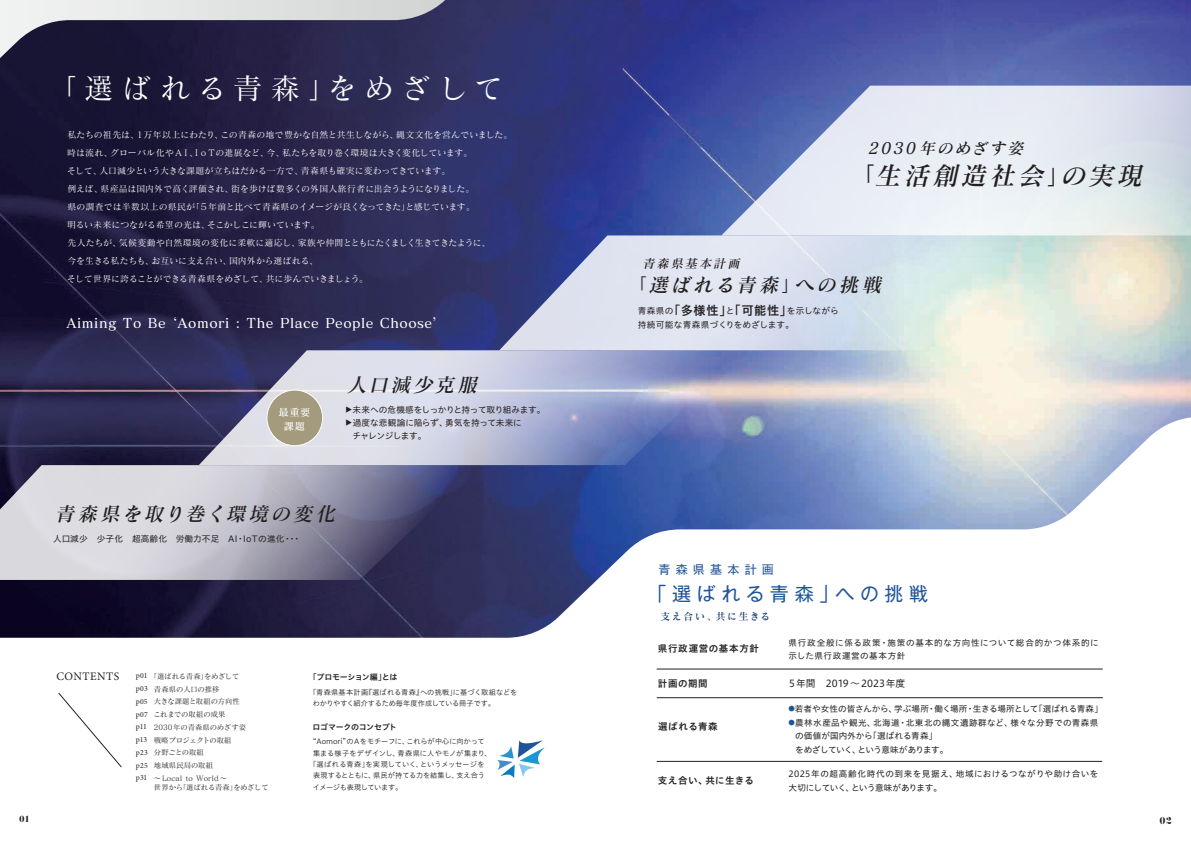
<style>
.page{position:relative;width:1191px;height:842px;background:#fff}
.page>*{position:absolute;margin:0;border:0;box-sizing:border-box;transform-origin:0 0}
.t1{font:29.3px "Matisse Pro M";letter-spacing:.27em;color:#fff}
.t2{font:26.2px "Matisse Pro DB";color:#231f20}
.t3{font:italic 25.6px "Matisse Pro DB";color:#231f20}
.t4{font:20px "Matisse Pro DB";color:#231f20}
.t5{font:italic 19.6px "Matisse Pro DB";color:#231f20}
.t6{font:19px "Gothic MB101 Pr 5";letter-spacing:.29em;color:#1f5499}
.t7{font:italic 15.9px "Matisse Pro DB";color:#231f20}
.t8{font:13.5px "Matisse Pro DB";letter-spacing:.04em;color:#fff}
.t9{font:italic 12.2px "Matisse Pro DB";color:#231f20}
.t10{font:12px "Gothic MB101 Pr 5";letter-spacing:.44em;color:#1f5499}
.t11{font:11.5px "Minion Pro";letter-spacing:.045em;color:#231f20}
.t12{font:11px "Didoni URWD";color:#231f20}
.t13{font:10.3px/13.8px "Matisse Pro DB";color:#fff;text-align:center}
.t14{font:10px "Matisse Pro DB";letter-spacing:.17em;color:#103970}
.t15{font:10px "Didoni URWD";color:#231f20}
.t16{font:9.8px "Hiragino UD Sans Std W4";color:#231f20}
.t17{font:9.5px "Hiragino UD Sans Std W6";letter-spacing:.06em;color:#231f20}
.t18{font:9.5px "Hiragino UD Sans Std W6";letter-spacing:.04em;color:#231f20}
.t19{font:8.9px/18px "Matisse Pro M";color:#fff}
.t20{font:8.7px/14px "Hiragino UD Sans Std W4";letter-spacing:.02em;color:#231f20}
.t21{font:8.7px "Hiragino UD Sans Std W4";letter-spacing:.015em;color:#231f20}
.t22{font:8.7px "Hiragino UD Sans Std W4";letter-spacing:-.035em;color:#231f20}
.t23{font:8.7px "Hiragino UD Sans Std W4";letter-spacing:-.005em;color:#231f20}
.t24{font:8.7px "Hiragino UD Sans Std W4";letter-spacing:-.055em;color:#231f20}
.t25{font:8.6px/13.5px "Hiragino UD Sans Std W4";letter-spacing:.035em;color:#231f20}
.t26{font:8.6px/13.5px "Hiragino UD Sans Std W4";letter-spacing:.07em;color:#231f20}
.t27{font:8.6px "Hiragino UD Sans Std W4";letter-spacing:-.005em;color:#231f20}
.t28{font:8px "Hiragino UD Sans Std W6";letter-spacing:-.045em;color:#231f20}
.t29{font:7.8px/12.8px "Minion Pro";letter-spacing:.03em;color:#231f20;text-align:justify}
.t30{font:7.3px/12.8px "Matisse Pro M";letter-spacing:-.005em;color:#231f20}
.t31{font:7.3px "Matisse Pro M";letter-spacing:-.025em;color:#231f20}
.t32{font:7.2px/11.3px "Hiragino UD Sans Std W3";color:#231f20}
.t33{font:7.2px "Hiragino UD Sans Std W3";letter-spacing:-.05em;color:#231f20}
.s1{font-family:"Koz Go Pr 6 N";font-size:6.5px}
.s2{font-family:"Minion Pro";font-size:7.8px}
.s3{font-style:normal;font-size:26.2px}
.s4{font-family:"Hiragino UD Sans Std W6";font-size:12.2px}
.s5{font-size:6.4px;color:#1f5499}
</style>
<div class="page">
<img style="left:0;top:0;width:1191px;height:638px">
<svg style="left:0;top:465px;width:479px;height:115px;background:#9f9eb0"></svg>
<svg style="left:199px;top:350px;width:545px;height:115px;background:#a6abca"></svg>
<svg style="left:499px;top:235px;width:545px;height:115px;background:#c9d2df"></svg>
<svg style="left:721px;top:86px;width:470px;height:149px;background:#ccd4e6"></svg>
<svg style="left:497px;top:740px;width:47px;height:38px"></svg>
<hr style="left:656px;top:669px;width:446px;height:1px;background:#231f20">
<hr style="left:656px;top:697px;width:446px;height:1px;background:#231f20">
<hr style="left:656px;top:761px;width:446px;height:1px;background:#231f20">
<div style="left:267px;top:390px;width:56px;height:56px;background:#a49b7e;border-radius:50%"></div>
<div style="left:267px;top:390px;width:56px;height:56px;border:1px solid #fff;border-radius:50%"></div>
<svg style="left:58px;top:692px;width:64px;height:75px"></svg>
<svg style="left:0;top:0;width:445px;height:58px;background:#69687e"></svg>
<h1 class="t1" style="left:47px;top:69px;width:458px">「選ばれる青森」をめざして</h1>
<p class="t19" style="left:67px;top:126px;width:447px">私たちの祖先は、１万年以上にわたり、この青森の地で豊かな自然と共生しながら、縄文文化を営んでいました。時は流れ、グローバル化やＡＩ、ＩｏＴの進展など、今、私たちを取り巻く環境は大きく変化しています。<br>そして、人口減少という大きな課題が立ちはだかる一方で、青森県も確実に変わってきています。<br>例えば、県産品は国内外で高く評価され、街を歩けば数多くの外国人旅行者に出会うようになりました。<br>県の調査では半数以上の県民が「５年前と比べて青森県のイメージが良くなってきた」と感じています。<br>明るい未来につながる希望の光は、そこかしこに輝いています。<br>先人たちが、気候変動や自然環境の変化に柔軟に適応し、家族や仲間とともにたくましく生きてきたように、<br>今を生きる私たちも、お互いに支え合い、国内外から選ばれる、<br>そして世界に誇ることができる青森県をめざして、共に歩んでいきましょう。</p>
<h3 class="t8" style="left:67px;top:314px;width:380px">Aiming To Be ‘Aomori : The Place People Choose’</h3>
<p class="t13" style="left:278px;top:405px;width:33px">最重要課題</p>
<h3 class="t5" style="left:347px;top:373px;width:137px">人口減少克服</h3>
<p class="t22" style="left:344px;top:403px;width:209px"><span class="s1">▶</span>未来への危機感をしっかりと持って取り組みます。　</p>
<p class="t23" style="left:344px;top:416px;width:179px"><span class="s1">▶</span>過度な悲観論に陥らず、勇気を持って未来に</p>
<p class="t24" style="left:352px;top:429px;width:76px">チャレンジします。</p>
<h3 class="t5" style="left:55px;top:501px;width:287px">青森県を取り巻く環境の変化</h3>
<p class="t21" style="left:53px;top:532px;width:249px">人口減少 少子化 超高齢化 労働力不足 AI・IoTの進化・・・</p>
<p class="t11" style="left:56px;top:669px;width:64px">CONTENTS</p>
<p class="t31" style="left:136px;top:672px;width:105px"><span class="s2">p01</span> 「選ばれる青森」をめざして</p>
<p class="t29" style="left:136px;top:682px;width:14px">p03 p05 p07 p11 p13 p23 p25 p31</p>
<p class="t30" style="left:153px;top:682px;width:94px">青森県の人口の推移<br>大きな課題と取組の方向性これまでの取組の成果<br>2030年の青森県のめざす姿戦略プロジェクトの取組<br>分野ごとの取組<br>地域県民局の取組<br>～Local to World～</p>
<p class="t31" style="left:154px;top:783px;width:116px">世界から「選ばれる青森」をめざして</p>
<p class="t28" style="left:309px;top:671px;width:90px">「プロモーション編」とは</p>
<p class="t32" style="left:313px;top:686px;width:206px;text-indent:-4px">「青森県基本計画『選ばれる青森』への挑戦」に基づく取組などをわかりやすく紹介するため毎年度作成している冊子です。</p>
<p class="t28" style="left:312px;top:721px;width:86px">ロゴマークのコンセプト</p>
<p class="t32" style="left:313px;top:735px;width:173px">“Aomori”のAをモチーフに、これらが中心に向かって</p>
<p class="t32" style="left:313px;top:747px;width:180px">集まる様子をデザインし、青森県に人やモノが集まり、</p>
<p class="t32" style="left:309px;top:758px;width:177px">「選ばれる青森」を実現していく、というメッセージを</p>
<p class="t32" style="left:313px;top:769px;width:173px">表現するとともに、県民が持てる力を結集し、支え合う</p>
<p class="t33" style="left:313px;top:781px;width:91px">イメージも表現しています。</p>
<h3 class="t7" style="left:868px;top:138px;width:161px">2030 年のめざす姿</h3>
<h2 class="t2" style="left:849px;top:159px;width:197px">「　　　　　　</h2>
<h3 class="t3" style="left:874px;top:159px;width:275px">生活創造社会<span class="s3">」</span>の実現</h3>
<h3 class="t9" style="left:642px;top:256px;width:102px">青森県基本計画</h3>
<h3 class="t4" style="left:627px;top:272px;width:175px">「　　　　　　　」</h3>
<h3 class="t5" style="left:648px;top:272px;width:239px">選ばれる青森への挑戦</h3>
<p class="t20" style="left:638px;top:303px;width:203px">青森県の<span class="s4">「多様性」</span>と<span class="s4">「可能性」</span>を示しながら持続可能な青森県づくりをめざします。</p>
<h3 class="t10" style="left:658px;top:559px;width:117px">青森県基本計画</h3>
<h3 class="t6" style="left:647px;top:578px;width:282px">「選ばれる青森」への挑戦</h3>
<p class="t14" style="left:660px;top:610px;width:111px">支え合い、共に生きる</p>
<p class="t17" style="left:658px;top:641px;width:103px">県行政運営の基本方針</p>
<p class="t26" style="left:788px;top:635px;width:312px">県行政全般に係る政策・施策の基本的な方向性について総合的かつ体系的に示した県行政運営の基本方針</p>
<p class="t17" style="left:658px;top:676px;width:51px">計画の期間</p>
<p class="t16" style="left:787px;top:676px;width:120px">５年間　2019～2023年度</p>
<p class="t17" style="left:658px;top:719px;width:61px">選ばれる青森</p>
<p class="t27" style="left:788px;top:702px;width:316px"><span class="s5">●</span>若者や女性の皆さんから、学ぶ場所・働く場所・生きる場所として「選ばれる青森」</p>
<p class="t25" style="left:795px;top:715px;width:305px;text-indent:-7px"><span class="s5">●</span>農林水産品や観光、北海道・北東北の縄文遺跡群など、様々な分野での青森県の価値が国内外から「選ばれる青森」<br>をめざしていく、という意味があります。</p>
<p class="t18" style="left:658px;top:773px;width:97px">支え合い、共に生きる</p>
<p class="t25" style="left:788px;top:767px;width:312px">2025年の超高齢化時代の到来を見据え、地域におけるつながりや助け合いを大切にしていく、という意味があります。</p>
<p class="t15" style="left:19px;top:813px;width:13px">01</p>
<p class="t12" style="left:1159px;top:814px;width:14px">02</p>
</div>
